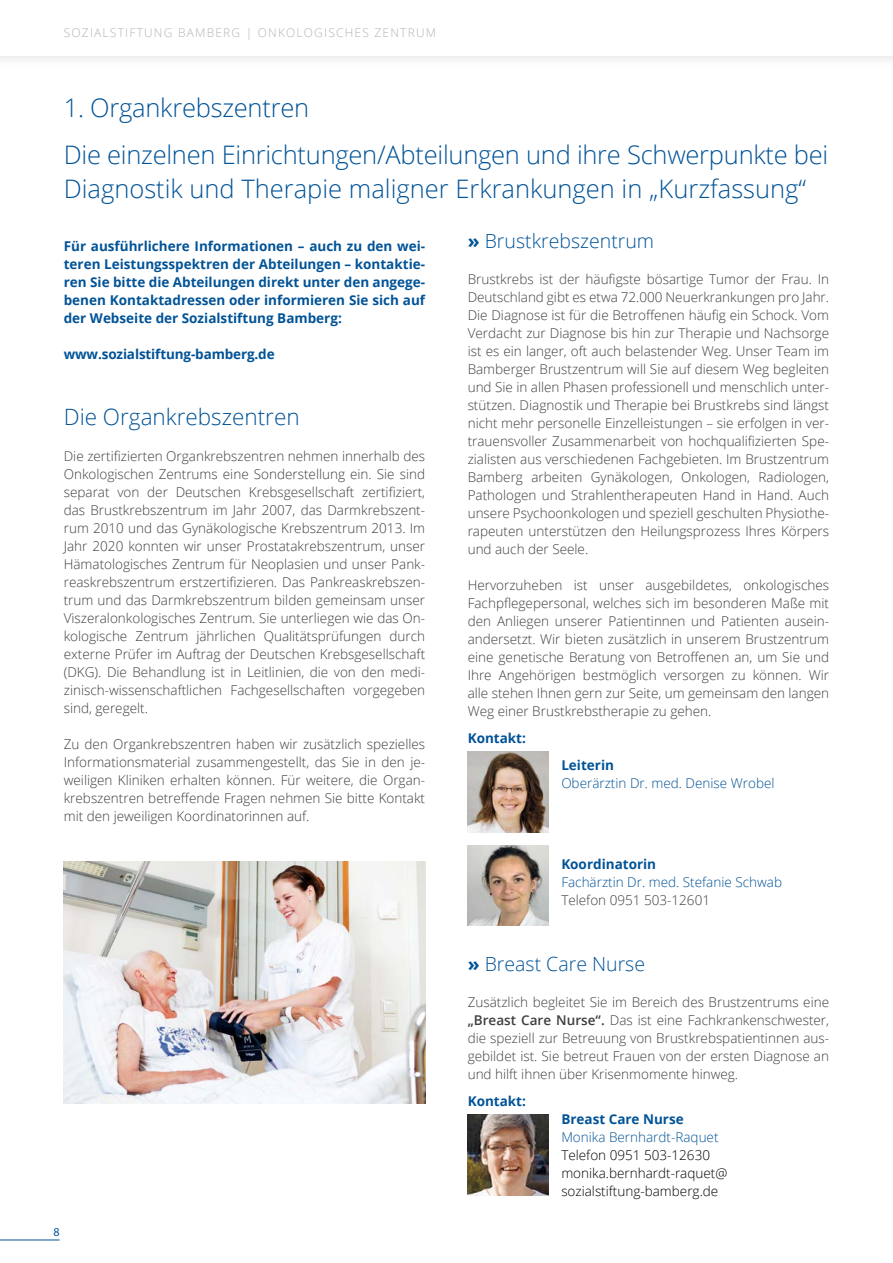
<style>
.page{position:relative;width:893px;height:1263px;background:#fff}
.page>*{position:absolute;margin:0;border:0;box-sizing:border-box;transform-origin:0 0}
.t1{font:300 25.5px/46.5px "Open Sans";letter-spacing:-.01em;color:#005397}
.t2{font:300 22.5px "Open Sans";color:#005397}
.t3{font:300 19.5px "Open Sans";color:#005397}
.t4{font:300 13.5px/18px "Open Sans";color:#3e3d40;text-align:justify}
.t5{font:700 13.5px/18px "Open Sans";color:#005397;text-align:justify}
.t6{font:300 13.5px "Open Sans";color:#005397}
.t7{font:300 13.5px/18px "Open Sans";color:#000}
.t8{font:300 12px "Open Sans";letter-spacing:.1em;color:#b1b3b4}
.t9{font:12px "Myriad Pro";color:#005397}
.s1{font-weight:700}
.s2{font-weight:600}
</style>
<div class="page">
<hr style="left:0;top:1239px;width:60px;height:1px;background:#005397">
<div style="left:0;top:0;width:893px;height:70px;background:#fafafa"></div>
<div style="left:0;top:0;width:893px;height:55px;background:#fff"></div>
<img style="left:64px;top:862px;width:361px;height:241px">
<img style="left:468px;top:1114px;width:80px;height:81px">
<img style="left:468px;top:752px;width:81px;height:81px">
<img style="left:468px;top:845px;width:81px;height:81px">
<p class="t8" style="left:64px;top:24px;width:374px">SOZIALSTIFTUNG BAMBERG | ONKOLOGISCHES ZENTRUM</p>
<h1 class="t1" style="left:64px;top:84px;width:766px">1. Organkrebszentren<br>Die einzelnen Einrichtungen/Abteilungen und ihre Schwerpunkte bei</h1>
<h1 class="t1" style="left:64px;top:165px;width:744px">Diagnostik und Therapie maligner Erkrankungen in „Kurzfassung“</h1>
<p class="t5" style="left:64px;top:237px;width:363px">Für ausführlichere Informationen – auch zu den wei&shy;teren Leistungsspektren der Abteilungen – kontaktie&shy;ren Sie bitte die Abteilungen direkt unter den angege&shy;benen Kontaktadressen oder informieren Sie sich auf der Webseite der Sozialstiftung Bamberg:</p>
<p class="t5" style="left:64px;top:345px;width:212px">www.sozialstiftung-bamberg.de</p>
<h2 class="t2" style="left:64px;top:401px;width:237px">Die Organkrebszentren</h2>
<p class="t4" style="left:64px;top:447px;width:363px">Die zertifizierten Organkrebszentren nehmen innerhalb des Onkologischen Zentrums eine Sonderstellung ein. Sie sind separat von der Deutschen Krebsgesellschaft zertifiziert, das Brustkrebszentrum im Jahr 2007, das Darmkrebszent&shy;rum 2010 und das Gynäkologische Krebszentrum 2013. Im Jahr 2020 konnten wir unser Prostatakrebszentrum, unser Hämatologisches Zentrum für Neoplasien und unser Pank&shy;reaskrebszentrum erstzertifizieren. Das Pankreaskrebszen&shy;trum und das Darmkrebszentrum bilden gemeinsam unser Viszeralonkologisches Zentrum. Sie unterliegen wie das On&shy;kologische Zentrum jährlichen Qualitätsprüfungen durch externe Prüfer im Auftrag der Deutschen Krebsgesellschaft (DKG). Die Behandlung ist in Leitlinien, die von den medi&shy;zinisch-wissenschaftlichen Fachgesellschaften vorgegeben sind, geregelt.</p>
<p class="t4" style="left:64px;top:735px;width:363px">Zu den Organkrebszentren haben wir zusätzlich spezielles Informationsmaterial zusammengestellt, das Sie in den je&shy;weiligen Kliniken erhalten können. Für weitere, die Organ&shy;krebszentren betreffende Fragen nehmen Sie bitte Kontakt mit den jeweiligen Koordinatorinnen auf.</p>
<p class="t9" style="left:53px;top:1225px;width:8px">8</p>
<h3 class="t3" style="left:468px;top:227px;width:188px"><span class="s1">»</span> Brustkrebszentrum</h3>
<p class="t4" style="left:468px;top:269px;width:363px">Brustkrebs ist der häufigste bösartige Tumor der Frau. In Deutschland gibt es etwa 72.000 Neuerkrankungen pro Jahr.<br>Die Diagnose ist für die Betroffenen häufig ein Schock. Vom Verdacht zur Diagnose bis hin zur Therapie und Nachsorge ist es ein langer, oft auch belastender Weg. Unser Team im Bamberger Brustzentrum will Sie auf diesem Weg begleiten und Sie in allen Phasen professionell und menschlich unter&shy;stützen. Diagnostik und Therapie bei Brustkrebs sind längst nicht mehr personelle Einzelleistungen – sie erfolgen in ver&shy;trauensvoller Zusammenarbeit von hochqualifizierten Spe&shy;zialisten aus verschiedenen Fachgebieten. Im Brustzentrum Bamberg arbeiten Gynäkologen, Onkologen, Radiologen, Pathologen und Strahlentherapeuten Hand in Hand. Auch unsere Psychoonkologen und speziell geschulten Physiothe&shy;rapeuten unterstützen den Heilungsprozess Ihres Körpers und auch der Seele.</p>
<p class="t4" style="left:468px;top:575px;width:363px">Hervorzuheben ist unser ausgebildetes, onkologisches Fachpflegepersonal, welches sich im besonderen Maße mit den Anliegen unserer Patientinnen und Patienten ausein&shy;andersetzt. Wir bieten zusätzlich in unserem Brustzentrum eine genetische Beratung von Betroffenen an, um Sie und Ihre Angehörigen bestmöglich versorgen zu können. Wir alle stehen Ihnen gern zur Seite, um gemeinsam den langen Weg einer Brustkrebstherapie zu gehen.</p>
<p class="t5" style="left:468px;top:728px;width:60px">Kontakt:</p>
<p class="t5" style="left:561px;top:755px;width:54px">Leiterin</p>
<p class="t6" style="left:561px;top:773px;width:215px">Oberärztin Dr. med. Denise Wrobel</p>
<p class="t5" style="left:561px;top:854px;width:96px">Koordinatorin</p>
<p class="t6" style="left:561px;top:872px;width:222px">Fachärztin Dr. med. Stefanie Schwab</p>
<p class="t4" style="left:561px;top:890px;width:150px">Telefon 0951 503-12601</p>
<h3 class="t3" style="left:468px;top:950px;width:179px"><span class="s1">»</span> Breast Care Nurse</h3>
<p class="t4" style="left:468px;top:992px;width:363px">Zusätzlich begleitet Sie im Bereich des Brustzentrums eine <span class="s2">„Breast Care Nurse“.</span> Das ist eine Fachkrankenschwester, die speziell zur Betreuung von Brustkrebspatientinnen aus&shy;gebildet ist. Sie betreut Frauen von der ersten Diagnose an und hilft ihnen über Krisenmomente hinweg.</p>
<p class="t5" style="left:468px;top:1091px;width:60px">Kontakt:</p>
<p class="t5" style="left:561px;top:1109px;width:124px">Breast Care Nurse</p>
<p class="t6" style="left:561px;top:1128px;width:159px">Monika Bernhardt-Raquet</p>
<p class="t7" style="left:561px;top:1145px;width:167px">Telefon 0951 503-12630 monika.bernhardt-raquet@ sozialstiftung-bamberg.de</p>
</div>
